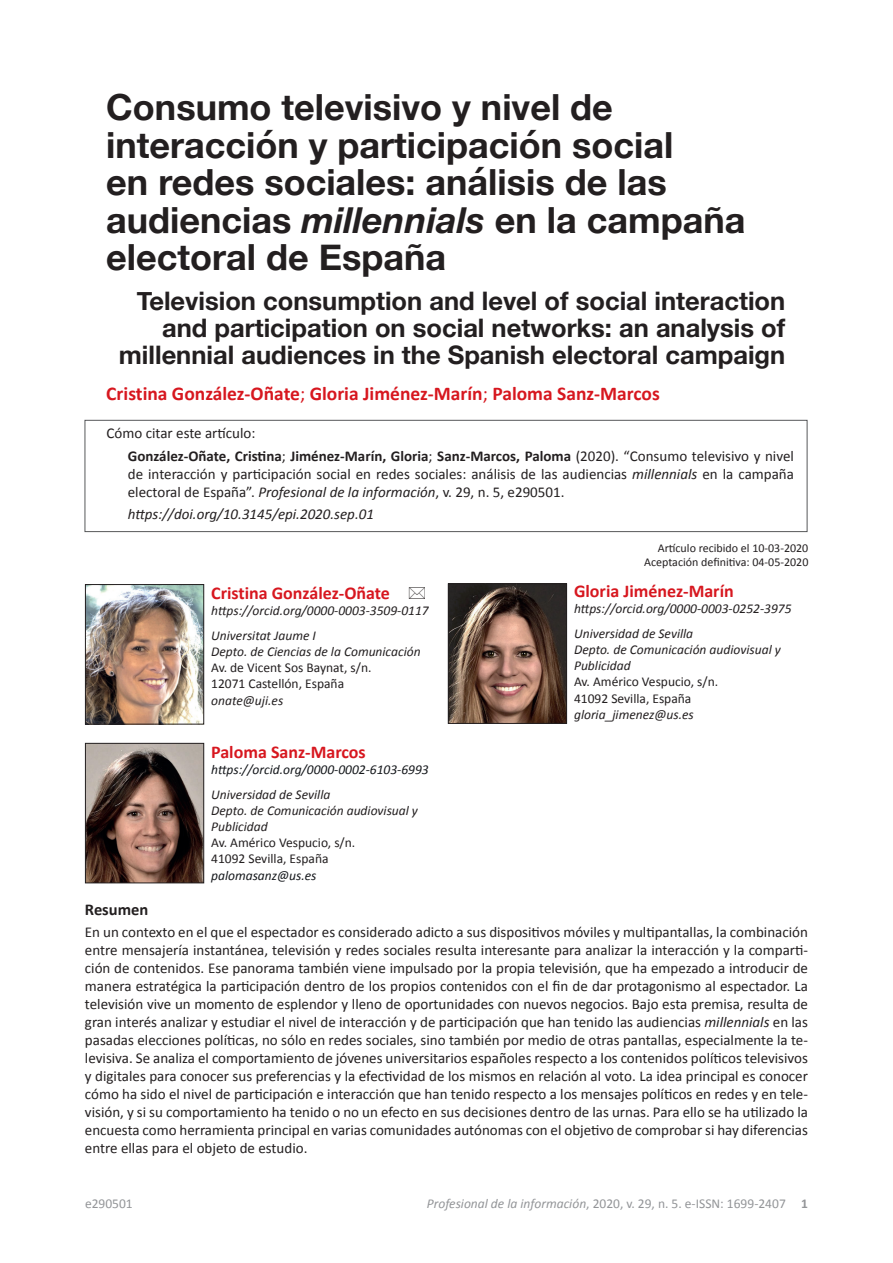
<style>
.page{position:relative;width:893px;height:1263px;background:#fff}
.page>*{position:absolute;margin:0;border:0;box-sizing:border-box;transform-origin:0 0}
.t1{font:700 36px/37.5px "Helvetica Neue";color:#231f20}
.t2{font:700 25.5px/27px "Helvetica Neue";color:#231f20;text-align:right}
.t3{font:700 19.5px "Calibri";color:#d7171f}
.t4{font:700 18px "Calibri";color:#d7171f}
.t5{font:700 16.5px "Calibri";color:#231f20}
.t6{font:15px/18px "Calibri";color:#231f20}
.t7{font:700 15px/22.2px "Calibri";color:#231f20}
.t8{font:italic 15px "Calibri";color:#231f20}
.t9{font:italic 13.5px/16.2px "Calibri";color:#231f20}
.t10{font:13.5px/16.2px "Calibri";color:#231f20}
.t11{font:13.5px "Calibri";color:#939598}
.t12{font:italic 13.5px "Calibri";color:#15181c}
.t13{font:12px/14.4px "Calibri";color:#231f20;text-align:right}
.s1{font-style:italic}
.s2{font-weight:400}
.s3{font-weight:700}
</style>
<div class="page">
<div style="left:85px;top:420px;width:722px;height:112px;border:1px solid #57585a"></div>
<img style="left:87px;top:586px;width:115px;height:136px">
<div style="left:85px;top:584px;width:119px;height:140px;border:1px solid #231f20"></div>
<img style="left:450px;top:585px;width:115px;height:137px">
<div style="left:448px;top:583px;width:119px;height:141px;border:1px solid #231f20"></div>
<img style="left:87px;top:745px;width:115px;height:136px">
<div style="left:85px;top:743px;width:119px;height:140px;border:1px solid #231f20"></div>
<h1 class="t1" style="left:106px;top:90px;width:641px">Consumo televisivo y nivel de interacción y participación social<br>en redes sociales: análisis de las audiencias <span class="s1">millennials</span> en la campaña electoral de España</h1>
<h2 class="t2" style="left:119px;top:288px;width:668px">Television consumption and level of social interaction and participation on social networks: an analysis of millennial audiences in the Spanish electoral campaign</h2>
<h3 class="t3" style="left:106px;top:381px;width:555px">Cristina González-Oñate<span class="s2">;</span> Gloria Jiménez-Marín<span class="s2">;</span> Paloma Sanz-Marcos</h3>
<p class="t7" style="left:128px;top:421px;width:668px;text-indent:-21px"><span class="s2">Cómo citar este artículo:<br></span>González-Oñate, Cristina<span class="s2">;</span> Jiménez-Marín, Gloria<span class="s2">;</span> Sanz-Marcos, Paloma <span class="s2">(2020). “Consumo televisivo y nivel</span></p>
<p class="t6" style="left:128px;top:464px;width:668px">de interacción y participación social en redes sociales: análisis de las audiencias <span class="s1">millennials</span> en la campaña electoral de España”. <span class="s1">Profesional de la información</span>, v. 29, n. 5, e290501.</p>
<p class="t8" style="left:128px;top:504px;width:248px">https://doi.org/10.3145/epi.2020.sep.01</p>
<p class="t13" style="left:644px;top:540px;width:166px">Artículo recibido el 10-03-2020<br>Aceptación definitiva: 04-05-2020</p>
<p class="t4" style="left:211px;top:582px;width:180px">Cristina González-Oñate</p>
<p class="t9" style="left:211px;top:597px;width:219px;line-height:24.8px">https://orcid.org/0000-0003-3509-0117<br>Universitat Jaume I</p>
<p class="t9" style="left:211px;top:643px;width:211px">Depto. de Ciencias de la Comunicación</p>
<p class="t10" style="left:211px;top:659px;width:162px">Av. de Vicent Sos Baynat, s/n.<br>12071 Castellón, España</p>
<p class="t9" style="left:211px;top:691px;width:74px">onate@uji.es</p>
<p class="t4" style="left:574px;top:580px;width:161px">Gloria Jiménez-Marín</p>
<p class="t9" style="left:574px;top:596px;width:219px;line-height:24.8px">https://orcid.org/0000-0003-0252-3975<br>Universidad de Sevilla</p>
<p class="t9" style="left:574px;top:641px;width:208px">Depto. de Comunicación audiovisual y<br>Publicidad</p>
<p class="t10" style="left:574px;top:673px;width:146px">Av. Américo Vespucio, s/n.<br>41092 Sevilla, España</p>
<p class="t9" style="left:574px;top:706px;width:121px">gloria_jimenez@us.es</p>
<p class="t4" style="left:211px;top:740px;width:156px">Paloma Sanz-Marcos</p>
<p class="t12" style="left:211px;top:761px;width:219px">https://orcid.org/0000-0002-6103-6993</p>
<p class="t9" style="left:211px;top:785px;width:208px">Universidad de Sevilla<br>Depto. de Comunicación audiovisual y<br>Publicidad</p>
<p class="t10" style="left:211px;top:834px;width:146px">Av. Américo Vespucio, s/n.<br>41092 Sevilla, España</p>
<p class="t12" style="left:211px;top:867px;width:107px">palomasanz@us.es</p>
<p class="t5" style="left:85px;top:899px;width:65px">Resumen</p>
<p class="t6" style="left:85px;top:922px;width:725px;text-align:justify">En un contexto en el que el espectador es considerado adicto a sus dispositivos móviles y multipantallas, la combinación entre mensajería instantánea, televisión y redes sociales resulta interesante para analizar la interacción y la comparti&shy;ción de contenidos. Ese panorama también viene impulsado por la propia televisión, que ha empezado a introducir de manera estratégica la participación dentro de los propios contenidos con el fin de dar protagonismo al espectador. La televisión vive un momento de esplendor y lleno de oportunidades con nuevos negocios. Bajo esta premisa, resulta de gran interés analizar y estudiar el nivel de interacción y de participación que han tenido las audiencias <span class="s1">millennials</span> en las pasadas elecciones políticas, no sólo en redes sociales, sino también por medio de otras pantallas, especialmente la te&shy;levisiva. Se analiza el comportamiento de jóvenes universitarios españoles respecto a los contenidos políticos televisivos y digitales para conocer sus preferencias y la efectividad de los mismos en relación al voto. La idea principal es conocer cómo ha sido el nivel de participación e interacción que han tenido respecto a los mensajes políticos en redes y en tele&shy;visión, y si su comportamiento ha tenido o no un efecto en sus decisiones dentro de las urnas. Para ello se ha utilizado la encuesta como herramienta principal en varias comunidades autónomas con el objetivo de comprobar si hay diferencias entre ellas para el objeto de estudio.</p>
<p class="t11" style="left:85px;top:1195px;width:49px">e290501</p>
<p class="t11" style="left:427px;top:1195px;width:383px"><span class="s1">Profesional de la información</span>, 2020, v. 29, n. 5. e-ISSN: 1699-2407 <span class="s3">1</span></p>
</div>
